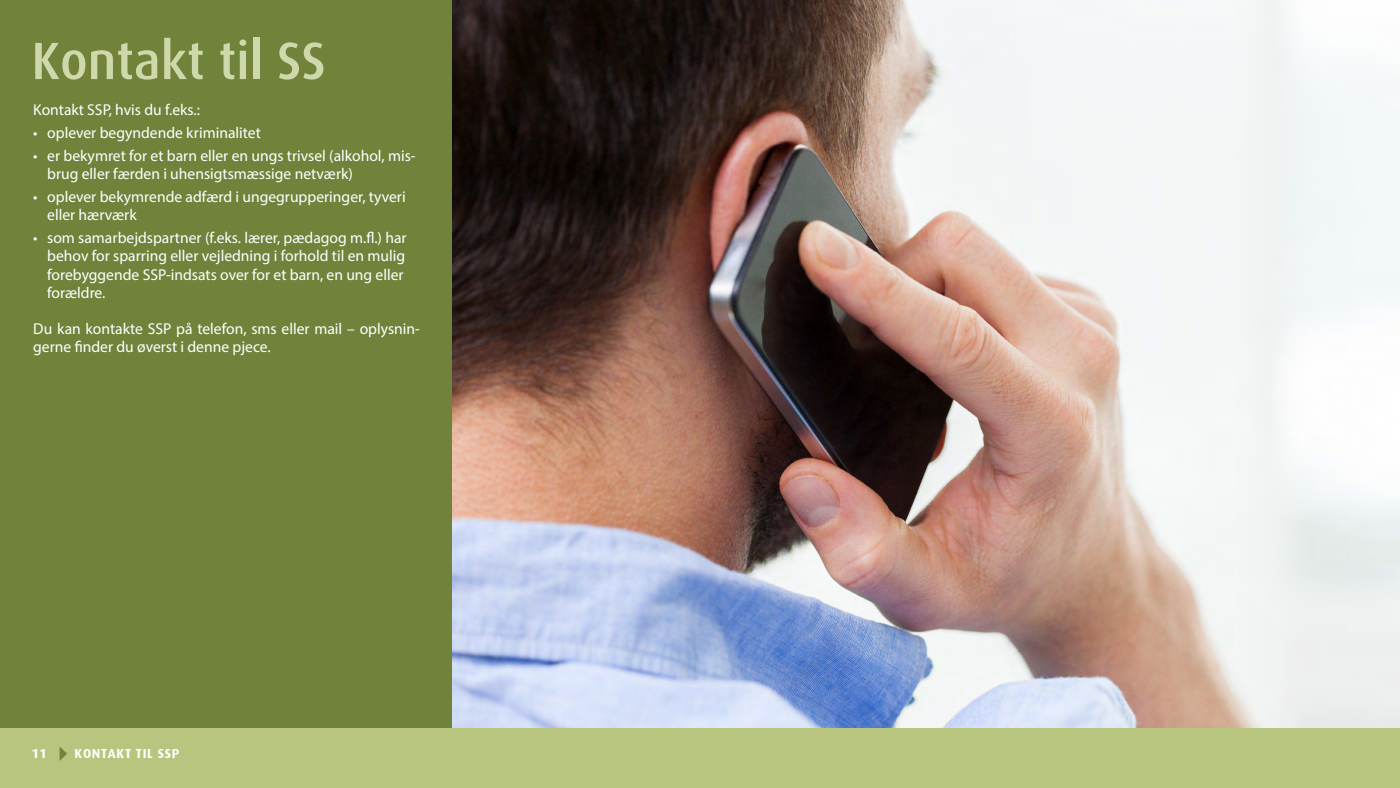
<style>
.page{position:relative;width:1400px;height:788px;background:#fff}
.page>*{position:absolute;margin:0;border:0;box-sizing:border-box;transform-origin:0 0}
.t1{font:500 52.5px "Dax";color:#ced8aa}
.t2{font:15.75px/18.4px "Myriad Pro";color:#fff}
.t3{font:700 13.12px "Dax";letter-spacing:.05em;color:#fff;scale:1.05 1}
.s1{color:#71823b}
</style>
<div class="page">
<img style="left:452px;top:0;width:948px;height:728px">
<div style="left:0;top:0;width:452px;height:728px;background:#71823b"></div>
<div style="left:0;top:728px;width:1400px;height:60px;background:#b7c57e"></div>
<h1 class="t1" style="left:32px;top:31px;width:296px">Kontakt til SS</h1>
<p class="t2" style="left:33px;top:100px;width:168px">Kontakt SSP, hvis du f.eks.:</p>
<p class="t2" style="left:33px;top:123px;width:229px">• oplever begyndende kriminalitet</p>
<p class="t2" style="left:47px;top:146px;width:370px;text-indent:-14px">• er bekymret for et barn eller en ungs trivsel (alkohol, mis&shy;brug eller færden i uhensigtsmæssige netværk)</p>
<p class="t2" style="left:47px;top:187px;width:360px;text-indent:-14px">• oplever bekymrende adfærd i ungegrupperinger, tyveri eller hærværk</p>
<p class="t2" style="left:47px;top:228px;width:361px;text-indent:-14px">• som samarbejdspartner (f.eks. lærer, pædagog m.fl.) har behov for sparring eller vejledning i forhold til en mulig forebyggende SSP-indsats over for et barn, en ung eller forældre.</p>
<p class="t2" style="left:33px;top:319px;width:388px">Du kan kontakte SSP på telefon, sms eller mail – oplysnin&shy;gerne finder du øverst i denne pjece.</p>
<p class="t3" style="left:32px;top:745px;width:142px">11 <span class="s1">✔</span>KONTAKT TIL SSP</p>
</div>
